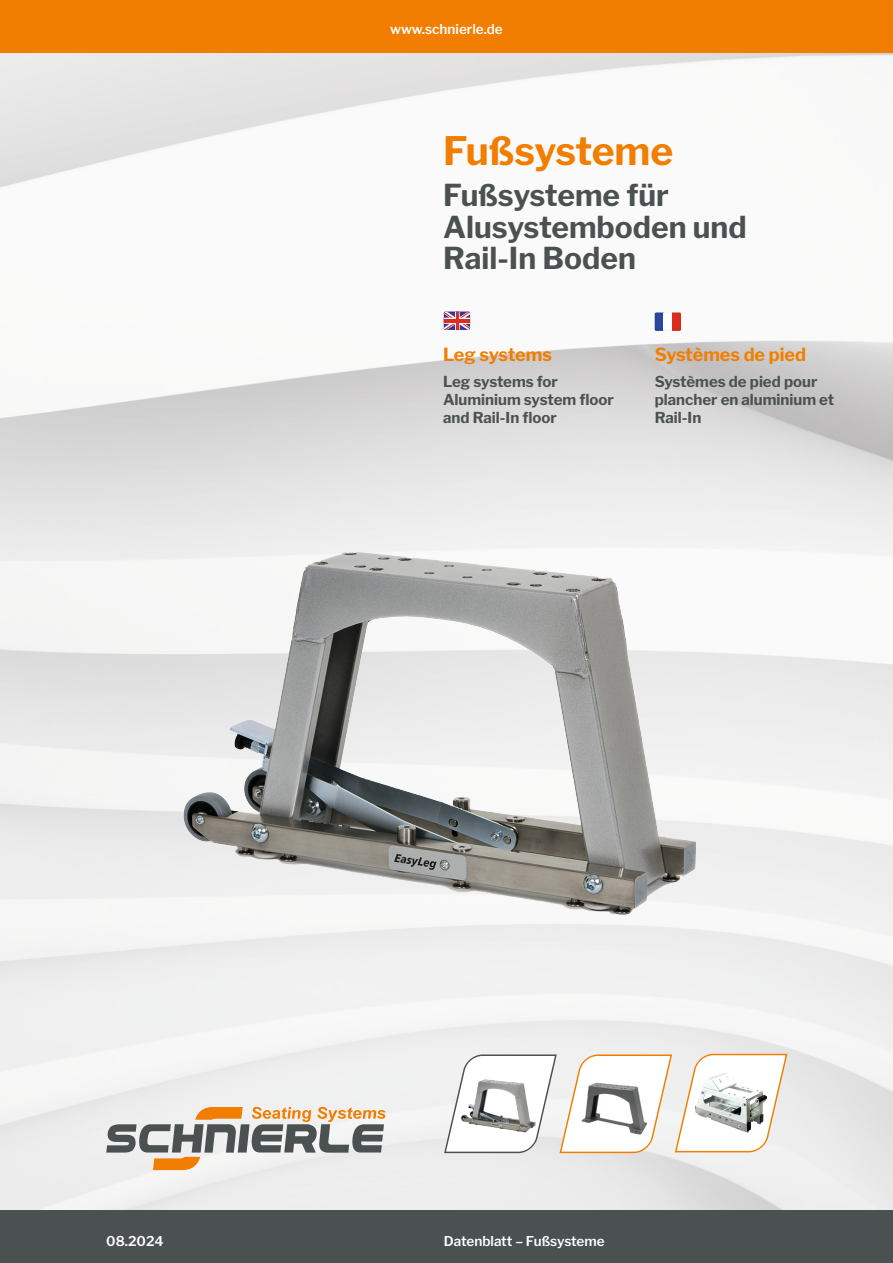
<style>
.page{position:relative;width:893px;height:1263px;background:#fff}
.page>*{position:absolute;margin:0;border:0;box-sizing:border-box;transform-origin:0 0}
.t1{font:700 39px "Libre Franklin";letter-spacing:-.015em;color:#f17e00}
.t2{font:700 30px/31.5px "Libre Franklin";color:#4b5151}
.t3{font:700 18px "Libre Franklin";color:#f17e00}
.t4{font:700 15px/18px "Libre Franklin";color:#4b5151}
.t5{font:600 13.5px "Libre Franklin";color:#fff}
</style>
<div class="page">
<img style="left:0;top:52px;width:893px;height:1158px">
<div style="left:0;top:1210px;width:893px;height:53px;background:#4b5151"></div>
<div style="left:0;top:0;width:893px;height:52px;background:#f17e00"></div>
<svg style="left:444px;top:312px;width:26px;height:18px"></svg>
<hr style="left:456px;top:312px;width:3px;height:18px;background:#010203">
<svg style="left:444px;top:319px;width:26px;height:4px"></svg>
<div style="left:655px;top:312px;width:8px;height:19px;background:#27489c"></div>
<div style="left:663px;top:312px;width:9px;height:19px;background:#fff"></div>
<div style="left:672px;top:312px;width:9px;height:19px;background:#db2d1d"></div>
<svg style="left:106px;top:1107px;width:280px;height:63px"></svg>
<svg style="left:443px;top:1053px;width:345px;height:101px"></svg>
<img style="left:164px;top:517px;width:555px;height:429px">
<p class="t5" style="left:390px;top:19px;width:114px">www.schnierle.de</p>
<h1 class="t1" style="left:443px;top:121px;width:232px">Fußsysteme</h1>
<h2 class="t2" style="left:443px;top:177px;width:305px">Fußsysteme für<br>Alusystemboden und<br>Rail-In Boden</h2>
<p class="t3" style="left:443px;top:341px;width:110px">Leg systems</p>
<p class="t4" style="left:443px;top:371px;width:172px">Leg systems for<br>Aluminium system floor and Rail-In floor</p>
<p class="t3" style="left:655px;top:341px;width:153px">Systèmes de pied</p>
<p class="t4" style="left:655px;top:371px;width:181px">Systèmes de pied pour plancher en aluminium et<br>Rail-In</p>
<p class="t5" style="left:106px;top:1230px;width:59px">08.2024</p>
<p class="t5" style="left:444px;top:1230px;width:163px">Datenblatt – Fußsysteme</p>
</div>
